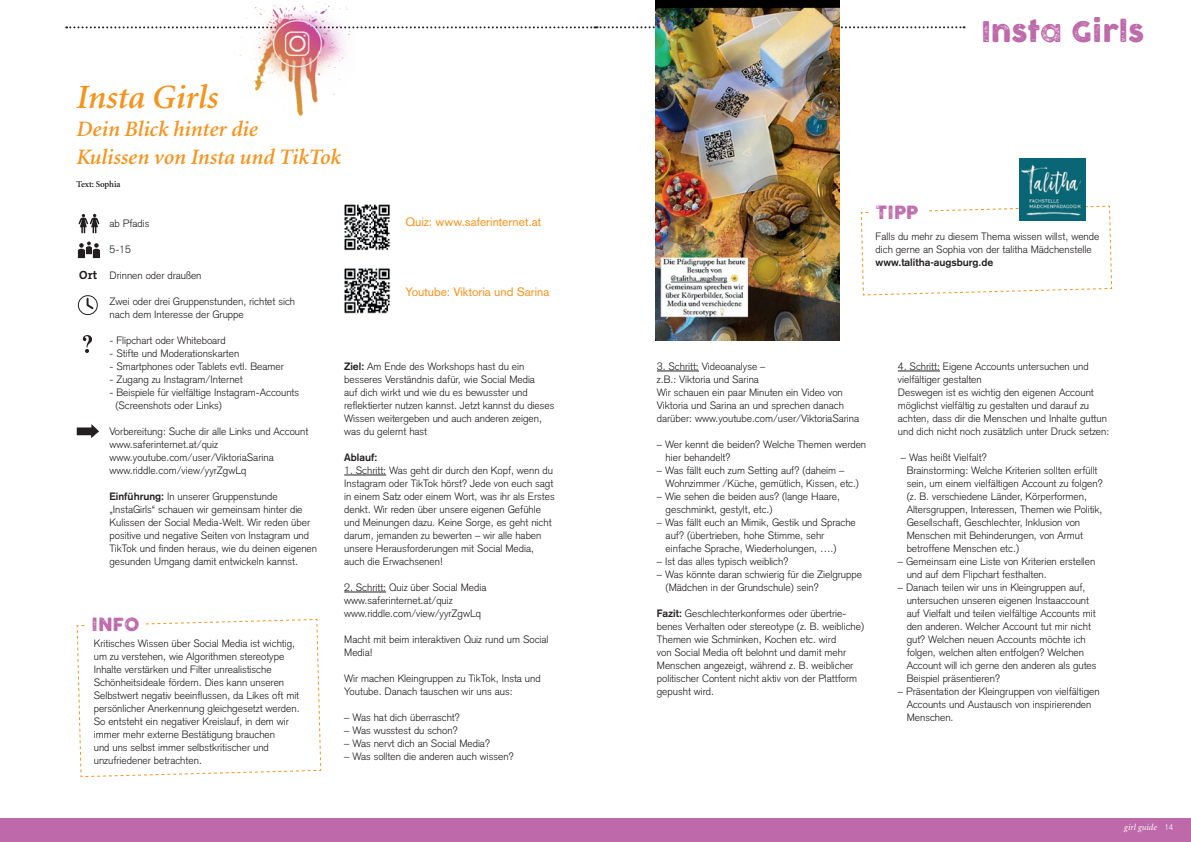
<style>
.page{position:relative;width:1191px;height:842px;background:#fff}
.page>*{position:absolute;margin:0;border:0;box-sizing:border-box;transform-origin:0 0}
.t1{font:italic 600 34px "Minion";color:#f7931d}
.t2{font:28px "COCOGOOSELETTERPRESS";letter-spacing:.01em;color:#bd69aa}
.t3{font:italic 600 22px/28px "Minion";color:#f7931d}
.t4{font:18px "COCOGOOSELETTERPRESS";color:#bd69aa}
.t5{font:12px "Akzidenz Grotesk";color:#f7931d}
.t6{font:700 12px "The Serif";color:#231f20}
.t7{font:300 10.5px/13px "Akzidenz Grotesk";color:#231f20}
.t8{font:700 10.5px "Akzidenz Grotesk";color:#231f20}
.t9{font:italic 9px "Minion";color:#fff}
.t10{font:600 9px "Minion";letter-spacing:-.01em;color:#231f20}
.s1{font-weight:700}
.s2{font-family:"Akzidenz Grotesk";font-weight:300;font-style:normal;font-size:8px}
</style>
<div class="page">
<div style="left:595px;top:819px;width:596px;height:23px;background:#bd69aa"></div>
<div style="left:0;top:819px;width:595px;height:23px;background:#bd69aa"></div>
<svg style="left:78px;top:214px;width:22px;height:19px"></svg>
<svg style="left:83px;top:335px;width:9px;height:18px"></svg>
<div style="left:78px;top:295px;width:20px;height:20px;border:1px solid #231f20;border-radius:50%"></div>
<svg style="left:86px;top:297px;width:9px;height:14px"></svg>
<svg style="left:78px;top:241px;width:22px;height:17px"></svg>
<svg style="left:77px;top:424px;width:22px;height:14px"></svg>
<hr style="left:344px;top:475px;width:42px;height:1px;background:#231f20">
<hr style="left:344px;top:592px;width:42px;height:1px;background:#231f20">
<svg style="left:76px;top:619px;width:245px;height:158px"></svg>
<div style="left:86px;top:608px;width:59px;height:32px;background:#fff"></div>
<img style="left:344px;top:268px;width:47px;height:46px">
<img style="left:344px;top:204px;width:47px;height:47px">
<hr style="left:657px;top:371px;width:42px;height:1px;background:#231f20">
<hr style="left:898px;top:371px;width:42px;height:1px;background:#231f20">
<svg style="left:860px;top:205px;width:252px;height:91px"></svg>
<div style="left:870px;top:195px;width:58px;height:33px;background:#fff"></div>
<img style="left:1019px;top:158px;width:66px;height:62px">
<img style="left:655px;top:0;width:184px;height:340px">
<svg style="left:66px;top:26px;width:898px;height:2px"></svg>
<img style="left:234px;top:2px;width:127px;height:114px">
<h1 class="t1" style="left:77px;top:80px;width:143px">Insta Girls</h1>
<h3 class="t3" style="left:77px;top:115px;width:266px">Dein Blick hinter die<br>Kulissen von Insta und TikTok</h3>
<p class="t10" style="left:77px;top:180px;width:45px">Text: Sophia</p>
<p class="t6" style="left:79px;top:265px;width:19px">Ort</p>
<p class="t7" style="left:109px;top:217px;width:41px">ab Pfadis</p>
<p class="t7" style="left:109px;top:243px;width:23px">5-15</p>
<p class="t7" style="left:109px;top:269px;width:93px">Drinnen oder draußen</p>
<p class="t7" style="left:109px;top:295px;width:187px">Zwei oder drei Gruppenstunden, richtet sich nach dem Interesse der Gruppe</p>
<p class="t7" style="left:109px;top:334px;width:118px">- Flipchart oder Whiteboard</p>
<p class="t7" style="left:109px;top:347px;width:131px">- Stifte und Moderationskarten</p>
<p class="t7" style="left:109px;top:360px;width:176px">- Smartphones oder Tablets evtl. Beamer</p>
<p class="t7" style="left:109px;top:373px;width:135px">- Zugang zu Instagram/Internet</p>
<p class="t7" style="left:115px;top:386px;width:185px;text-indent:-6px">- Beispiele für vielfältige Instagram-Accounts (Screenshots oder Links)</p>
<p class="t7" style="left:109px;top:425px;width:200px">Vorbereitung: Suche dir alle Links und Account www.saferinternet.at/quiz www.youtube.com/user/ViktoriaSarina www.riddle.com/view/yyrZgwLq</p>
<p class="t7" style="left:109px;top:490px;width:209px"><span class="s1">Einführung:</span> In unserer Gruppenstunde „InstaGirls“ schauen wir gemeinsam hinter die Kulissen der Social Media-Welt. Wir reden über positive und negative Seiten von Instagram und TikTok und finden heraus, wie du deinen eigenen gesunden Umgang damit entwickeln kannst.</p>
<h3 class="t4" style="left:92px;top:615px;width:49px">INFO</h3>
<p class="t7" style="left:94px;top:637px;width:207px">Kritisches Wissen über Social Media ist wichtig, um zu verstehen, wie Algorithmen stereotype Inhalte verstärken und Filter unrealistische Schönheitsideale fördern. Dies kann unseren Selbstwert negativ beeinflussen, da Likes oft mit persönlicher Anerkennung gleichgesetzt werden.<br>So entsteht ein negativer Kreislauf, in dem wir immer mehr externe Bestätigung brauchen<br>und uns selbst immer selbstkritischer und unzufriedener betrachten.</p>
<p class="t5" style="left:405px;top:215px;width:137px">Quiz: www.saferinternet.at</p>
<p class="t5" style="left:405px;top:285px;width:146px">Youtube: Viktoria und Sarina</p>
<p class="t7" style="left:344px;top:360px;width:212px"><span class="s1">Ziel:</span> Am Ende des Workshops hast du ein besseres Verständnis dafür, wie Social Media<br>auf dich wirkt und wie du es bewusster und reflektierter nutzen kannst. Jetzt kannst du dieses Wissen weitergeben und auch anderen zeigen, was du gelernt hast</p>
<p class="t8" style="left:344px;top:451px;width:35px">Ablauf:</p>
<p class="t7" style="left:344px;top:464px;width:212px">1. Schritt: Was geht dir durch den Kopf, wenn du Instagram oder TikTok hörst? Jede von euch sagt in einem Satz oder einem Wort, was ihr als Erstes denkt. Wir reden über unsere eigenen Gefühle und Meinungen dazu. Keine Sorge, es geht nicht darum, jemanden zu bewerten – wir alle haben unsere Herausforderungen mit Social Media, auch die Erwachsenen!</p>
<p class="t7" style="left:344px;top:581px;width:144px">2. Schritt: Quiz über Social Media www.saferinternet.at/quiz www.riddle.com/view/yyrZgwLq</p>
<p class="t7" style="left:344px;top:633px;width:206px">Macht mit beim interaktiven Quiz rund um Social<br>Media!</p>
<p class="t7" style="left:344px;top:672px;width:198px">Wir machen Kleingruppen zu TikTok, Insta und<br>Youtube. Danach tauschen wir uns aus:</p>
<p class="t7" style="left:344px;top:711px;width:117px">– Was hat dich überrascht?</p>
<p class="t7" style="left:344px;top:724px;width:115px">– Was wusstest du schon?</p>
<p class="t7" style="left:344px;top:737px;width:147px">– Was nervt dich an Social Media?</p>
<p class="t7" style="left:344px;top:750px;width:171px">– Was sollten die anderen auch wissen?</p>
<h2 class="t2" style="left:981px;top:15px;width:165px">Insta Girls</h2>
<h3 class="t4" style="left:875px;top:202px;width:44px">TIPP</h3>
<p class="t7" style="left:875px;top:230px;width:225px">Falls du mehr zu diesem Thema wissen willst, wende dich gerne an Sophia von der talitha Mädchenstelle</p>
<p class="t8" style="left:875px;top:256px;width:119px">www.talitha-augsburg.de</p>
<p class="t7" style="left:657px;top:360px;width:204px">3. Schritt: Videoanalyse –<br>z.B.: Viktoria und Sarina<br>Wir schauen ein paar Minuten ein Video von Viktoria und Sarina an und sprechen danach darüber: www.youtube.com/user/ViktoriaSarina</p>
<p class="t7" style="left:665px;top:438px;width:202px;text-indent:-9px">– Wer kennt die beiden? Welche Themen werden hier behandelt?</p>
<p class="t7" style="left:665px;top:464px;width:195px;text-indent:-9px">– Was fällt euch zum Setting auf? (daheim –<br>Wohnzimmer /Küche, gemütlich, Kissen, etc.)</p>
<p class="t7" style="left:665px;top:490px;width:176px;text-indent:-9px">– Wie sehen die beiden aus? (lange Haare, geschminkt, gestylt, etc.)</p>
<p class="t7" style="left:665px;top:516px;width:192px;text-indent:-9px">– Was fällt euch an Mimik, Gestik und Sprache auf? (übertrieben, hohe Stimme, sehr einfache Sprache, Wiederholungen, ….)</p>
<p class="t7" style="left:657px;top:555px;width:133px">– Ist das alles typisch weiblich?</p>
<p class="t7" style="left:665px;top:568px;width:198px;text-indent:-9px">– Was könnte daran schwierig für die Zielgruppe (Mädchen in der Grundschule) sein?</p>
<p class="t7" style="left:657px;top:607px;width:209px"><span class="s1">Fazit:</span> Geschlechterkonformes oder übertrie&shy;benes Verhalten oder stereotype (z. B. weibliche)<br>Themen wie Schminken, Kochen etc. wird<br>von Social Media oft belohnt und damit mehr Menschen angezeigt, während z. B. weiblicher politischer Content nicht aktiv von der Plattform gepusht wird.</p>
<p class="t7" style="left:898px;top:360px;width:213px">4. Schritt: Eigene Accounts untersuchen und vielfältiger gestalten<br>Deswegen ist es wichtig den eigenen Account möglichst vielfältig zu gestalten und darauf zu achten, dass dir die Menschen und Inhalte guttun und dich nicht noch zusätzlich unter Druck setzen:</p>
<p class="t7" style="left:906px;top:451px;width:198px;text-indent:-6px">– Was heißt Vielfalt?<br>Brainstorming: Welche Kriterien sollten erfüllt sein, um einem vielfältigen Account zu folgen? (z. B. verschiedene Länder, Körperformen, Altersgruppen, Interessen, Themen wie Politik, Gesellschaft, Geschlechter, Inklusion von Menschen mit Behinderungen, von Armut betroffene Menschen etc.)</p>
<p class="t7" style="left:906px;top:555px;width:190px;text-indent:-9px">– Gemeinsam eine Liste von Kriterien erstellen und auf dem Flipchart festhalten.</p>
<p class="t7" style="left:906px;top:581px;width:191px;text-indent:-9px">– Danach teilen wir uns in Kleingruppen auf, untersuchen unseren eigenen Instaaccount auf Vielfalt und teilen vielfältige Accounts mit den anderen. Welcher Account tut mir nicht gut? Welchen neuen Accounts möchte ich folgen, welchen alten entfolgen? Welchen Account will ich gerne den anderen als gutes Beispiel präsentieren?</p>
<p class="t7" style="left:906px;top:685px;width:194px;text-indent:-9px">– Präsentation der Kleingruppen von vielfältigen<br>Accounts und Austausch von inspirierenden<br>Menschen.</p>
<p class="t9" style="left:1124px;top:823px;width:51px">girl guide <span class="s2">14</span></p>
</div>
